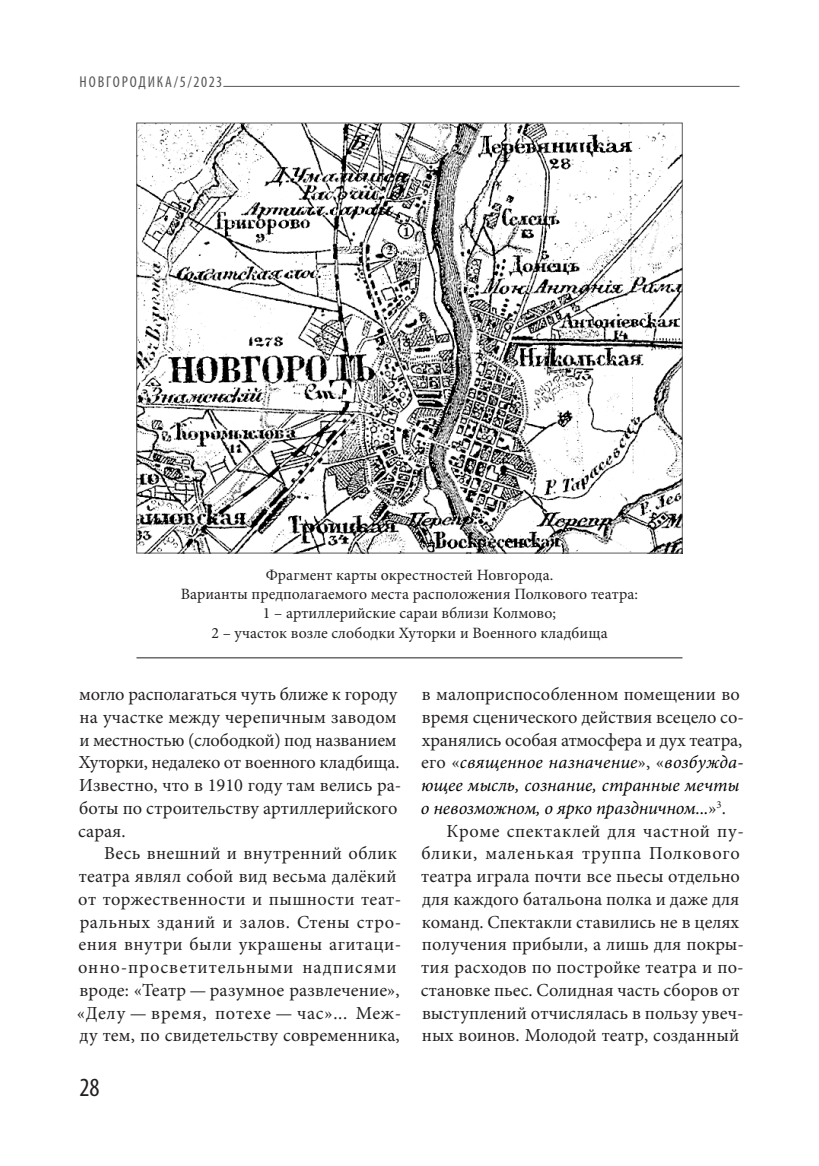
<style>
.page{position:relative;width:819px;height:1166px;background:#fff}
.page>*{position:absolute;margin:0;border:0;box-sizing:border-box;transform-origin:0 0}
.t1{font:condensed 26.25px "Myriad Pro";color:#231f20}
.t2{font:18.38px/22.8px "Minion Pro";letter-spacing:.01em;color:#231f20}
.t3{font:italic 18.38px "Minion Pro";color:#000}
.t4{font:18.38px "Minion Pro";letter-spacing:-.01em;color:#231f20}
.t5{font:18.38px "Minion Pro";letter-spacing:.045em;color:#231f20}
.t6{font:18.38px "Minion Pro";letter-spacing:.035em;color:#231f20}
.t7{font:15.75px/19.2px "Minion Pro";letter-spacing:.005em;color:#231f20;text-align:center}
.t8{font:condensed 15.75px "Myriad Pro";letter-spacing:.12em;color:#57585a}
.s1{font-style:normal;color:#231f20}
</style>
<div class="page">
<hr style="left:223px;top:86px;width:516px;height:1px;background:#57585a">
<img style="left:138px;top:125px;width:542px;height:426px">
<hr style="left:136px;top:657px;width:546px;height:1px;background:#231f20">
<p class="t8" style="left:80px;top:72px;width:144px">НОВГОРОДИКА/5/2023</p>
<p class="t7" style="left:181px;top:565px;width:458px">Фрагмент карты окрестностей Новгорода.<br>Варианты предполагаемого места расположения Полкового театра:<br>1 – артиллерийские сараи вблизи Колмово;<br>2 – участок возле слободки Хуторки и Военного кладбища</p>
<p class="t2" style="left:78px;top:683px;width:324px">могло располагаться чуть ближе к городу на участке между черепичным заводом и местностью (слободкой) под названием Хуторки, недалеко от военного кладбища.<br>Известно, что в 1910 году там велись ра&shy;боты по строительству артиллерийского сарая.</p>
<p class="t2" style="left:77px;top:842px;width:326px;text-indent:27px">Весь внешний и внутренний облик театра являл собой вид весьма далёкий от торжественности и пышности теат&shy;ральных зданий и залов. Стены стро&shy;ения внутри были украшены агитаци&shy;онно-просветительными надписями вроде: «Театр — разумное развлечение», «Делу — время, потехе — час»... Меж&shy;ду тем, по свидетельству современника,</p>
<h1 class="t1" style="left:79px;top:1072px;width:22px">28</h1>
<p class="t2" style="left:422px;top:683px;width:319px">в малоприспособленном помещении во</p>
<p class="t2" style="left:422px;top:706px;width:323px">время сценического действия всецело со-</p>
<p class="t4" style="left:422px;top:727px;width:322px">хранялись особая атмосфера и дух театра,</p>
<p class="t3" style="left:421px;top:750px;width:324px"><span class="s1">его «</span>священное назначение<span class="s1">», «</span>возбужда-</p>
<p class="t3" style="left:421px;top:773px;width:319px">ющее мысль, сознание, странные мечты</p>
<p class="t3" style="left:421px;top:795px;width:306px">о невозможном, о ярко праздничном...<span class="s1">»</span><sup>3</sup><span class="s1">.</span></p>
<p class="t6" style="left:446px;top:818px;width:299px">Кроме спектаклей для частной пу-</p>
<p class="t5" style="left:421px;top:841px;width:320px">блики, маленькая труппа Полкового</p>
<p class="t2" style="left:421px;top:865px;width:320px">театра играла почти все пьесы отдельно</p>
<p class="t2" style="left:422px;top:888px;width:319px">для каждого батальона полка и даже для</p>
<p class="t2" style="left:422px;top:910px;width:319px">команд. Спектакли ставились не в целях</p>
<p class="t2" style="left:422px;top:933px;width:323px">получения прибыли, а лишь для покры-</p>
<p class="t2" style="left:421px;top:956px;width:324px">тия расходов по постройке театра и по-</p>
<p class="t2" style="left:421px;top:979px;width:320px">становке пьес. Солидная часть сборов от</p>
<p class="t2" style="left:422px;top:1001px;width:323px">выступлений отчислялась в пользу увеч-</p>
<p class="t2" style="left:422px;top:1024px;width:319px">ных воинов. Молодой театр, созданный</p>
</div>
